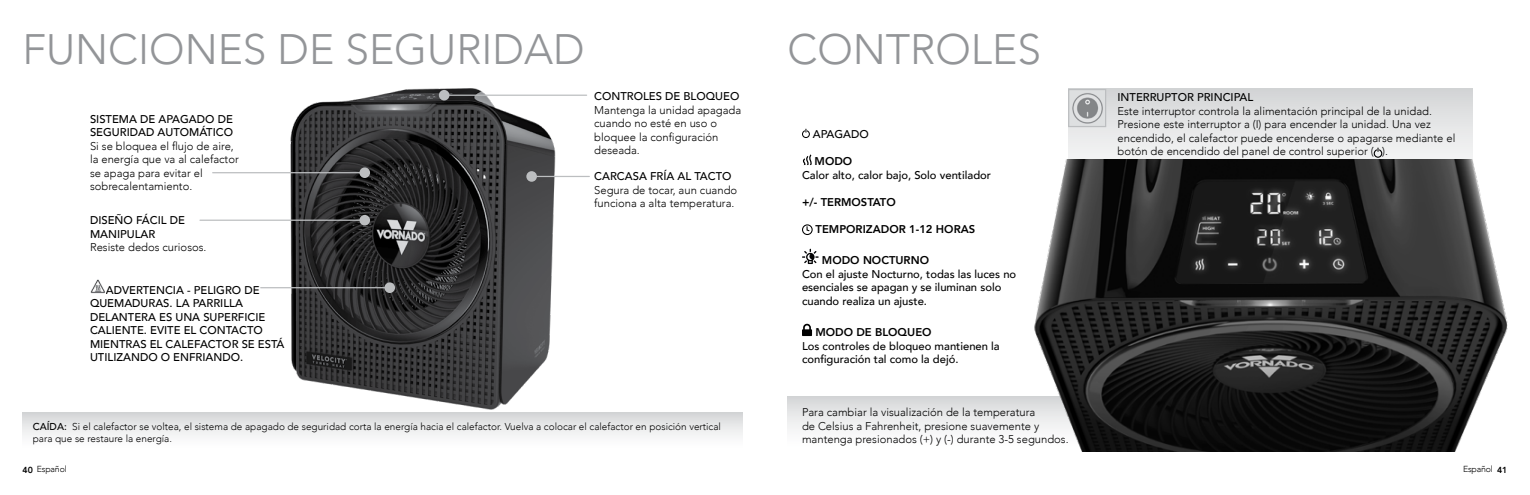
<style>
.page{position:relative;width:1530px;height:495px;background:#fff}
.page>*{position:absolute;margin:0;border:0;box-sizing:border-box;transform-origin:0 0}
.t1{font:300 42.5px "Avenir";color:#939598}
.t2{font:300 11.25px/13.5px "Avenir";color:#000}
.t3{font:500 11.25px/13.5px "Avenir";color:#000}
.t4{font:800 11.25px "Avenir";color:#000}
.t5{font:300 10px/12px "Avenir";color:#000}
.t6{font:300 8.75px "Avenir";letter-spacing:-.02em;color:#000}
.s1{font-weight:500}
.s2{font-weight:800}
</style>
<div class="page">
<img style="left:206px;top:88px;width:384px;height:322px">
<div style="left:22px;top:412px;width:720px;height:38px;background:linear-gradient(to bottom,#d7d8d9,#fff)"></div>
<img style="left:90px;top:279px;width:15px;height:15px">
<div style="left:384px;top:282px;width:11px;height:11px;background:#bcbec0;border-radius:50%"></div>
<hr style="left:261px;top:287px;width:124px;height:1px;background:#bcbec0">
<div style="left:359px;top:215px;width:11px;height:11px;background:#bcbec0;border-radius:50%"></div>
<hr style="left:200px;top:220px;width:160px;height:1px;background:#bcbec0">
<div style="left:439px;top:90px;width:10px;height:11px;background:#bcbec0;border-radius:50%"></div>
<hr style="left:449px;top:95px;width:138px;height:1px;background:#bcbec0">
<div style="left:526px;top:171px;width:11px;height:11px;background:#bcbec0;border-radius:50%"></div>
<hr style="left:537px;top:176px;width:52px;height:1px;background:#bcbec0">
<div style="left:359px;top:167px;width:11px;height:11px;background:#bcbec0;border-radius:50%"></div>
<hr style="left:213px;top:172px;width:147px;height:1px;background:#bcbec0">
<div style="left:788px;top:396px;width:314px;height:54px;background:linear-gradient(to bottom,#d7d8da,#fff)"></div>
<div style="left:802px;top:130px;width:8px;height:8px;border:1px solid #000;border-radius:50%"></div>
<svg style="left:802px;top:154px;width:10px;height:12px"></svg>
<div style="left:802px;top:224px;width:11px;height:11px;border:1px solid #000;border-radius:50%"></div>
<svg style="left:806px;top:226px;width:4px;height:6px"></svg>
<svg style="left:802px;top:249px;width:17px;height:15px"></svg>
<svg style="left:802px;top:324px;width:10px;height:12px"></svg>
<svg style="left:1068px;top:89px;width:404px;height:70px"></svg>
<div style="left:1374px;top:149px;width:8px;height:9px;border:1px solid #000;border-radius:50%"></div>
<img style="left:1070px;top:91px;width:34px;height:34px">
<div style="left:1068px;top:89px;width:38px;height:38px;border:1px solid #bcbec0"></div>
<img style="left:1011px;top:159px;width:497px;height:293px">
<h1 class="t1" style="left:22px;top:24px;width:564px">FUNCIONES DE SEGURIDAD</h1>
<p class="t3" style="left:90px;top:111px;width:145px">SISTEMA DE APAGADO DE<br>SEGURIDAD AUTOMÁTICO</p>
<p class="t2" style="left:90px;top:139px;width:150px">Si se bloquea el flujo de aire, la energía que va al calefactor se apaga para evitar el sobrecalentamiento.</p>
<p class="t3" style="left:90px;top:213px;width:97px">DISEÑO FÁCIL DE<br>MANIPULAR</p>
<p class="t2" style="left:90px;top:241px;width:118px">Resiste dedos curiosos.</p>
<p class="t3" style="left:594px;top:89px;width:147px">CONTROLES DE BLOQUEO</p>
<p class="t2" style="left:594px;top:103px;width:149px">Mantenga la unidad apagada cuando no esté en uso o bloquee la configuración deseada.</p>
<p class="t3" style="left:594px;top:169px;width:139px">CARCASA FRÍA AL TACTO</p>
<p class="t2" style="left:594px;top:183px;width:145px">Segura de tocar, aun cuando funciona a alta temperatura.</p>
<p class="t3" style="left:90px;top:282px;width:196px;text-indent:16px">ADVERTENCIA - PELIGRO DE<br>QUEMADURAS. LA PARRILLA<br>DELANTERA ES UNA SUPERFICIE<br>CALIENTE. EVITE EL CONTACTO<br>MIENTRAS EL CALEFACTOR SE ESTÁ<br>UTILIZANDO O ENFRIANDO.</p>
<p class="t5" style="left:33px;top:420px;width:690px"><span class="s1">CAÍDA:</span> Si el calefactor se voltea, el sistema de apagado de seguridad corta la energía hacia el calefactor. Vuelva a colocar el calefactor en posición vertical para que se restaure la energía.</p>
<h1 class="t1" style="left:788px;top:25px;width:255px">CONTROLES</h1>
<p class="t3" style="left:813px;top:127px;width:58px">APAGADO</p>
<p class="t4" style="left:815px;top:152px;width:39px">MODO</p>
<p class="t3" style="left:802px;top:167px;width:191px">Calor alto, calor bajo, Solo ventilador</p>
<p class="t4" style="left:802px;top:193px;width:95px">+/- TERMOSTATO</p>
<p class="t4" style="left:816px;top:220px;width:161px">TEMPORIZADOR 1-12 HORAS</p>
<p class="t4" style="left:822px;top:251px;width:109px">MODO NOCTURNO</p>
<p class="t3" style="left:802px;top:266px;width:216px">Con el ajuste Nocturno, todas las luces no esenciales se apagan y se iluminan solo cuando realiza un ajuste.</p>
<p class="t4" style="left:815px;top:323px;width:118px">MODO DE BLOQUEO</p>
<p class="t3" style="left:802px;top:338px;width:199px">Los controles de bloqueo mantienen la configuración tal como la dejó.</p>
<p class="t2" style="left:802px;top:406px;width:268px">Para cambiar la visualización de la temperatura<br>de Celsius a Fahrenheit, presione suavemente y mantenga presionados (+) y (-) durante 3-5 segundos.</p>
<p class="t3" style="left:1118px;top:90px;width:137px">INTERRUPTOR PRINCIPAL</p>
<p class="t2" style="left:1118px;top:104px;width:339px">Este interruptor controla la alimentación principal de la unidad.<br>Presione este interruptor a (I) para encender la unidad. Una vez encendido, el calefactor puede encenderse o apagarse mediante el botón de encendido del panel de control superior ( ).</p>
<p class="t6" style="left:22px;top:464px;width:46px"><span class="s2">40</span> Español</p>
<p class="t6" style="left:1463px;top:464px;width:46px">Español <span class="s2">41</span></p>
</div>
